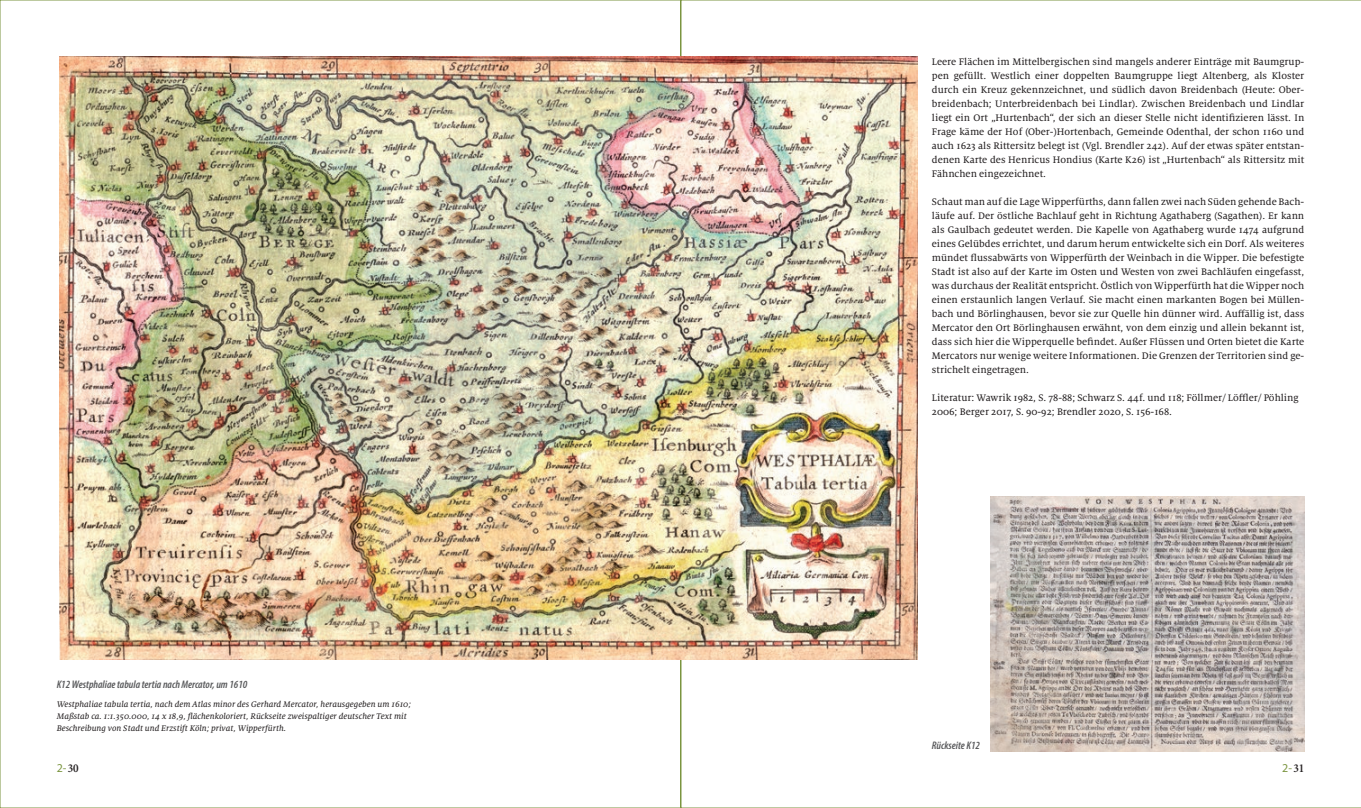
<style>
.page{position:relative;width:1361px;height:808px;background:#fff}
.page>*{position:absolute;margin:0;border:0;box-sizing:border-box;transform-origin:0 0}
.t1{font:12px "Myriad Pro";color:#7b9540}
.t2{font:italic 600 condensed 11px "Myriad Pro";color:#57585a}
.t3{font:10.5px/14px "Milo Serif Pro Text";color:#231f20;text-align:justify}
.t4{font:italic 9px/12px "Milo Serif Pro Text";color:#231f20}
.s1{font-family:"Minion Pro";font-weight:600;font-stretch:condensed;color:#231f20}
</style>
<div class="page">
<svg style="left:681px;top:0;width:680px;height:808px"></svg>
<img style="left:59px;top:57px;width:858px;height:602px">
<img style="left:990px;top:497px;width:314px;height:254px">
<p class="t2" style="left:57px;top:677px;width:192px">K12 Westphaliae tabula tertia nach Mercator, um 1610</p>
<p class="t4" style="left:57px;top:698px;width:356px">Westphaliae tabula tertia, nach dem Atlas minor des Gerhard Mercator, herausgegeben um 1610;<br>Maßstab ca. 1:1.350.000, 14 x 18,9, flächenkoloriert, Rückseite zweispaltiger deutscher Text mit<br>Beschreibung von Stadt und Erzstift Köln; privat, Wipperfürth.</p>
<p class="t3" style="left:932px;top:55px;width:374px">Leere Flächen im Mittelbergischen sind mangels anderer Einträge mit Baumgrup&shy;pen gefüllt. Westlich einer doppelten Baumgruppe liegt Altenberg, als Kloster durch ein Kreuz gekennzeichnet, und südlich davon Breidenbach (Heute: Ober&shy;breidenbach; Unterbreidenbach bei Lindlar). Zwischen Breidenbach und Lindlar liegt ein Ort „Hurtenbach“, der sich an dieser Stelle nicht identifizieren lässt. In Frage käme der Hof (Ober-)Hortenbach, Gemeinde Odenthal, der schon 1160 und auch 1623 als Rittersitz belegt ist (Vgl. Brendler 242). Auf der etwas später entstan&shy;denen Karte des Henricus Hondius (Karte K26) ist „Hurtenbach“ als Rittersitz mit Fähnchen eingezeichnet.</p>
<p class="t3" style="left:932px;top:195px;width:374px">Schaut man auf die Lage Wipperfürths, dann fallen zwei nach Süden gehende Bach&shy;läufe auf. Der östliche Bachlauf geht in Richtung Agathaberg (Sagathen). Er kann als Gaulbach gedeutet werden. Die Kapelle von Agathaberg wurde 1474 aufgrund eines Gelübdes errichtet, und darum herum entwickelte sich ein Dorf. Als weiteres mündet flussabwärts von Wipperfürth der Weinbach in die Wipper. Die befestigte Stadt ist also auf der Karte im Osten und Westen von zwei Bachläufen eingefasst, was durchaus der Realität entspricht. Östlich von Wipperfürth hat die Wipper noch einen erstaunlich langen Verlauf. Sie macht einen markanten Bogen bei Müllen&shy;bach und Börlinghausen, bevor sie zur Quelle hin dünner wird. Auffällig ist, dass Mercator den Ort Börlinghausen erwähnt, von dem einzig und allein bekannt ist, dass sich hier die Wipperquelle befindet. Außer Flüssen und Orten bietet die Karte Mercators nur wenige weitere Informationen. Die Grenzen der Territorien sind ge&shy;strichelt eingetragen.</p>
<p class="t3" style="left:932px;top:391px;width:368px">Literatur: Wawrik 1982, S. 78-88; Schwarz S. 44f. und 118; Föllmer/ Löffler/ Pöhling<br>2006; Berger 2017, S. 90-92; Brendler 2020, S. 156-168.</p>
<p class="t2" style="left:932px;top:738px;width:50px">Rückseite K12</p>
<p class="t1" style="left:57px;top:760px;width:24px">2-<span class="s1">30</span></p>
<p class="t1" style="left:1282px;top:760px;width:24px">2-<span class="s1">31</span></p>
</div>
